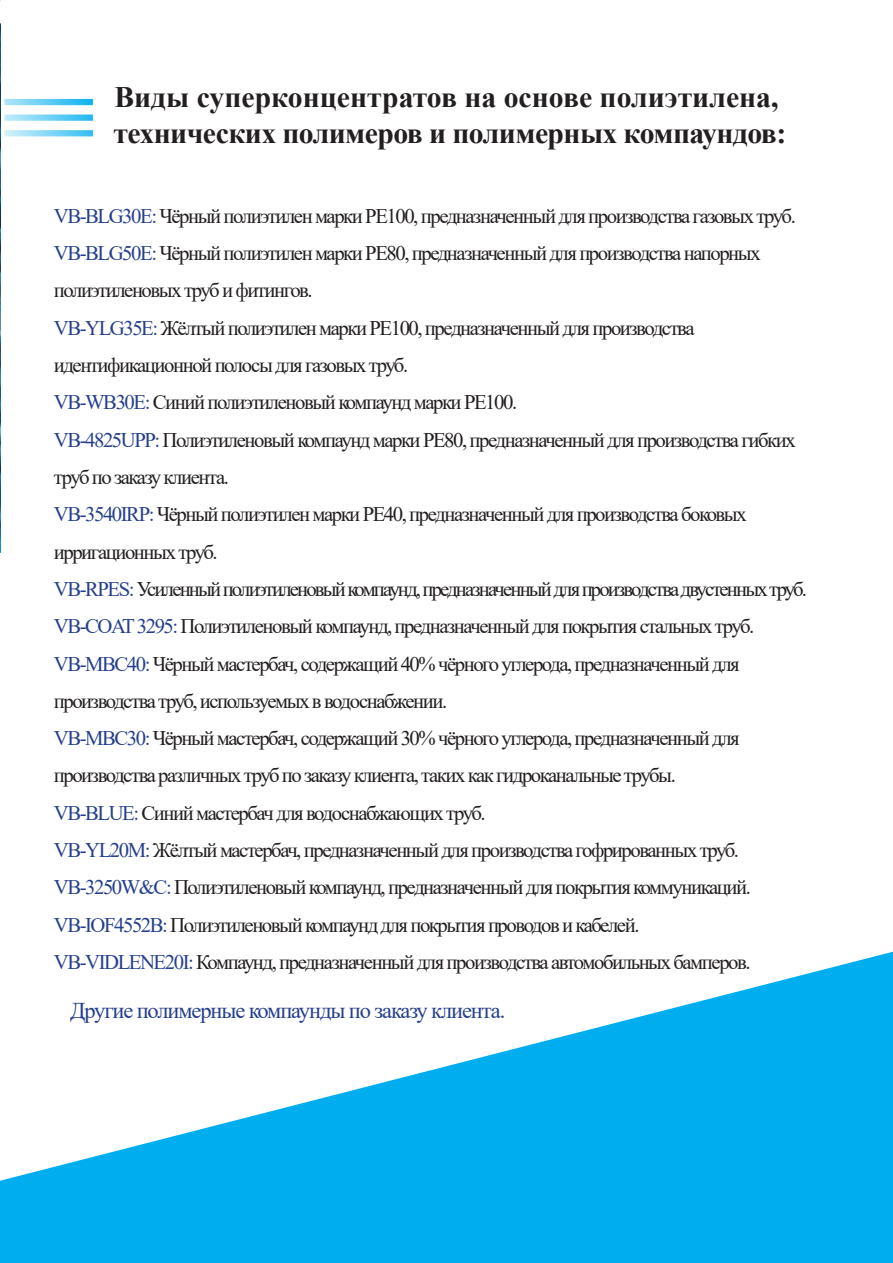
<style>
.page{position:relative;width:893px;height:1263px;background:#fff}
.page>*{position:absolute;margin:0;border:0;box-sizing:border-box;transform-origin:0 0}
.t1{font:700 29.7px "Times New Roman";letter-spacing:-.02em;color:#231f20}
.t2{font:700 29.7px "Times New Roman";color:#231f20}
.t3{font:22.5px "Times New Roman";letter-spacing:-.05em;color:#253f8e}
.t4{font:20.7px/37.3px "Times New Roman";letter-spacing:-.07em;color:#231f20}
.t5{font:20.7px "Times New Roman";letter-spacing:-.09em;color:#231f20}
.s1{color:#253f8e}
</style>
<div class="page">
<img style="left:0;top:23px;width:1px;height:530px">
<svg style="left:4px;top:130px;width:89px;height:6px"></svg>
<svg style="left:4px;top:115px;width:89px;height:6px"></svg>
<svg style="left:4px;top:99px;width:89px;height:6px"></svg>
<svg style="left:0;top:952px;width:893px;height:311px;fill:#00aeef"></svg>
<p class="t2" style="left:114px;top:76px;width:666px">Виды суперконцентратов на основе полиэтилена,</p>
<p class="t1" style="left:113px;top:112px;width:674px">технических полимеров и полимерных компаундов:</p>
<p class="t4" style="left:54px;top:196px;width:743px"><span class="s1">VB-BLG30E:</span> Чёрный полиэтилен марки PE100, предназначенный для производства газовых труб.</p>
<p class="t4" style="left:54px;top:234px;width:708px"><span class="s1">VB-BLG50E:</span> Чёрный полиэтилен марки PE80, предназначенный для производства напорных полиэтиленовых труб и фитингов.</p>
<p class="t4" style="left:54px;top:308px;width:642px"><span class="s1">VB-YLG35E:</span> Жёлтый полиэтилен марки PE100, предназначенный для производства идентификационной полосы для газовых труб.</p>
<p class="t4" style="left:54px;top:383px;width:465px"><span class="s1">VB-WB30E:</span> Синий полиэтиленовый компаунд марки PE100.</p>
<p class="t4" style="left:54px;top:420px;width:743px"><span class="s1">VB-4825UPP:</span> Полиэтиленовый компаунд марки PE80, предназначенный для производства гибких труб по заказу клиента.</p>
<p class="t4" style="left:54px;top:495px;width:694px"><span class="s1">VB-3540IRP:</span> Чёрный полиэтилен марки PE40, предназначенный для производства боковых ирригационных труб.</p>
<p class="t5" style="left:54px;top:574px;width:755px"><span class="s1">VB-RPES:</span> Усиленный полиэтиленовый компаунд, предназначенный для производства двустенных труб.</p>
<p class="t4" style="left:54px;top:607px;width:702px"><span class="s1">VB-COAT 3295:</span> Полиэтиленовый компаунд, предназначенный для покрытия стальных труб.</p>
<p class="t4" style="left:54px;top:644px;width:687px"><span class="s1">VB-MBC40:</span> Чёрный мастербач, содержащий 40% чёрного углерода, предназначенный для производства труб, используемых в водоснабжении.</p>
<p class="t4" style="left:54px;top:719px;width:687px"><span class="s1">VB-MBC30:</span> Чёрный мастербач, содержащий 30% чёрного углерода, предназначенный для производства различных труб по заказу клиента, таких как гидроканальные трубы.</p>
<p class="t4" style="left:54px;top:793px;width:433px"><span class="s1">VB-BLUE:</span> Синий мастербач для водоснабжающих труб.</p>
<p class="t4" style="left:54px;top:831px;width:687px"><span class="s1">VB-YL20M:</span> Жёлтый мастербач, предназначенный для производства гофрированных труб.</p>
<p class="t4" style="left:54px;top:868px;width:699px"><span class="s1">VB-3250W&amp;C:</span> Полиэтиленовый компаунд, предназначенный для покрытия коммуникаций.</p>
<p class="t4" style="left:54px;top:905px;width:587px"><span class="s1">VB-IOF4552B:</span> Полиэтиленовый компаунд для покрытия проводов и кабелей.</p>
<p class="t4" style="left:54px;top:943px;width:698px"><span class="s1">VB-VIDLENE20I:</span> Компаунд, предназначенный для производства автомобильных бамперов.</p>
<p class="t3" style="left:70px;top:995px;width:437px">Другие полимерные компаунды по заказу клиента.</p>
</div>
